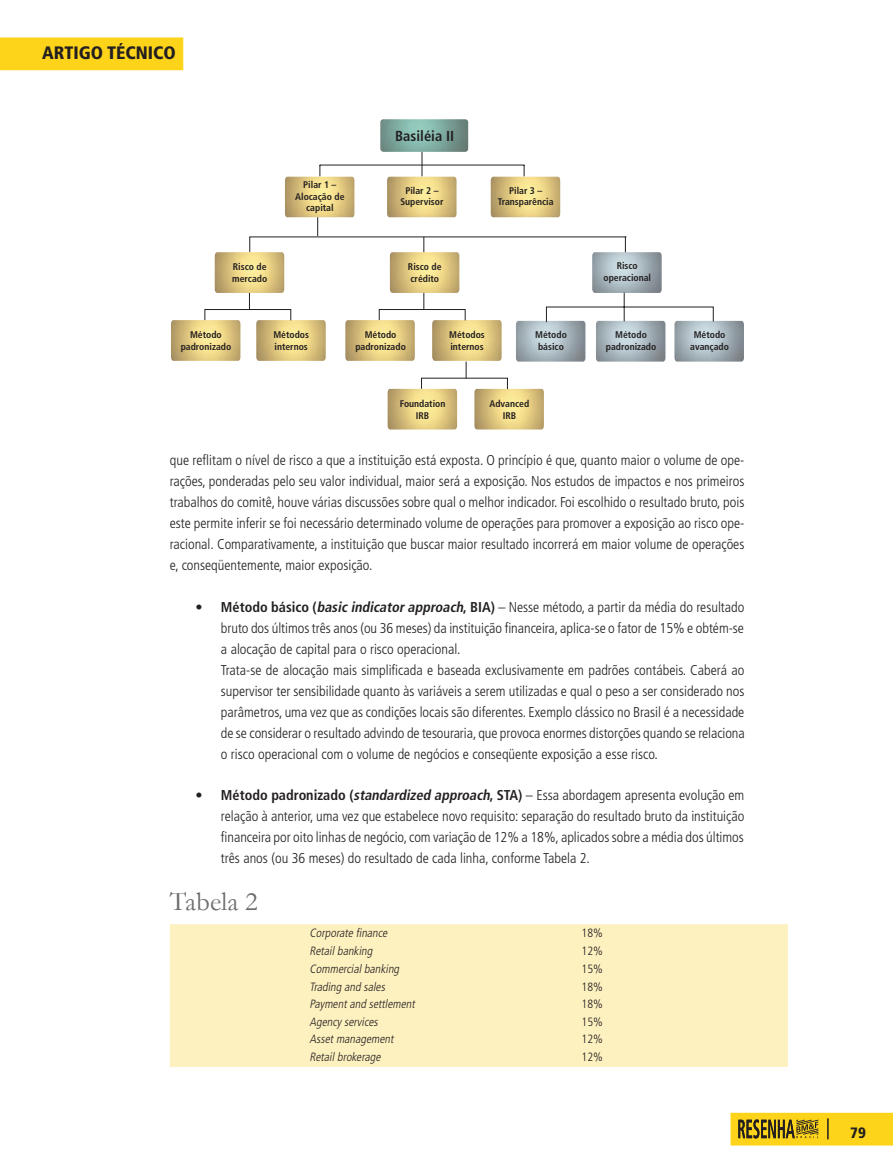
<style>
.page{position:relative;width:893px;height:1169px;background:#fff}
.page>*{position:absolute;margin:0;border:0;box-sizing:border-box;transform-origin:0 0}
.t1{font:27px "Garamond";color:#6c6d70}
.t2{font:900 condensed 18px "Frutiger";color:#231f20}
.t3{font:900 condensed 15px "Frutiger";color:#231f20}
.t4{font:700 condensed 14.55px "Frutiger";color:#231f20}
.t5{font:300 condensed 14.25px/21px "Frutiger";color:#231f20;text-align:justify}
.t6{font:italic 300 condensed 12px "Frutiger";color:#231f20}
.t7{font:300 condensed 12px "Frutiger";color:#231f20}
.t8{font:700 condensed 9.6px/11.6px "Frutiger";color:#231f20;text-align:center}
.s1{font-weight:700}
.s2{font-weight:700;font-style:italic}
</style>
<div class="page">
<div style="left:0;top:38px;width:182px;height:31px;background:#fed41a"></div>
<div style="left:0;top:37px;width:183px;height:33px;border:2px solid #fed41a"></div>
<svg style="left:730px;top:1112px;width:162px;height:33px;background:#ddba20"></svg>
<img style="left:490px;top:177px;width:70px;height:40px">
<img style="left:387px;top:177px;width:69px;height:40px">
<img style="left:285px;top:177px;width:69px;height:40px">
<img style="left:380px;top:119px;width:88px;height:33px;border-radius:3px">
<svg style="left:421px;top:152px;width:1px;height:24px"></svg>
<hr style="left:319px;top:165px;width:205px;height:1px;background:#231f20">
<img style="left:215px;top:252px;width:69px;height:40px">
<svg style="left:249px;top:217px;width:377px;height:36px"></svg>
<img style="left:390px;top:252px;width:69px;height:41px">
<img style="left:592px;top:252px;width:69px;height:40px">
<img style="left:171px;top:320px;width:69px;height:41px">
<img style="left:256px;top:321px;width:69px;height:40px">
<svg style="left:204px;top:292px;width:220px;height:29px"></svg>
<img style="left:345px;top:320px;width:69px;height:41px">
<img style="left:432px;top:320px;width:33px;height:41px">
<div style="left:379px;top:309px;width:86px;height:11px;border:1px solid #231f20"></div>
<svg style="left:465px;top:292px;width:248px;height:87px"></svg>
<img style="left:387px;top:389px;width:70px;height:40px">
<img style="left:474px;top:389px;width:69px;height:40px">
<div style="left:170px;top:924px;width:617px;height:142px;background:#fef1c0"></div>
<p class="t2" style="left:42px;top:42px;width:135px">ARTIGO TÉCNICO</p>
<p class="t4" style="left:395px;top:127px;width:60px">Basiléia II</p>
<p class="t8" style="left:295px;top:179px;width:51px">Pilar 1 –<br>Alocação de capital</p>
<p class="t8" style="left:400px;top:185px;width:44px">Pilar 2 –<br>Supervisor</p>
<p class="t8" style="left:497px;top:185px;width:57px">Pilar 3 –<br>Transparência</p>
<p class="t8" style="left:232px;top:261px;width:37px;text-align:left">Risco de mercado</p>
<p class="t8" style="left:408px;top:261px;width:35px;text-align:left">Risco de crédito</p>
<p class="t8" style="left:603px;top:260px;width:49px">Risco operacional</p>
<p class="t8" style="left:181px;top:329px;width:52px">Método padronizado</p>
<p class="t8" style="left:273px;top:329px;width:37px;text-align:left">Métodos internos</p>
<p class="t8" style="left:355px;top:329px;width:52px">Método padronizado</p>
<p class="t8" style="left:449px;top:329px;width:37px;text-align:left">Métodos internos</p>
<p class="t8" style="left:535px;top:329px;width:33px">Método básico</p>
<p class="t8" style="left:605px;top:329px;width:52px">Método padronizado</p>
<p class="t8" style="left:690px;top:329px;width:40px">Método avançado</p>
<p class="t8" style="left:399px;top:398px;width:47px">Foundation<br>IRB</p>
<p class="t8" style="left:489px;top:398px;width:41px">Advanced<br>IRB</p>
<p class="t5" style="left:170px;top:449px;width:576px">que reflitam o nível de risco a que a instituição está exposta. O princípio é que, quanto maior o volume de ope&shy;rações, ponderadas pelo seu valor individual, maior será a exposição. Nos estudos de impactos e nos primeiros trabalhos do comitê, houve várias discussões sobre qual o melhor indicador. Foi escolhido o resultado bruto, pois este permite inferir se foi necessário determinado volume de operações para promover a exposição ao risco ope&shy;racional. Comparativamente, a instituição que buscar maior resultado incorrerá em maior volume de operações e, conseqüentemente, maior exposição.</p>
<p class="t5" style="left:221px;top:596px;width:525px;text-align:left;text-indent:-26px">• <span class="s1">Método básico (</span><span class="s2">basic indicatorapproach</span><span class="s1">, BIA)</span> – Nesse método, a partir da média do resultado bruto dos últimos três anos (ou 36 meses) da instituição financeira, aplica-se o fator de 15% e obtém-se a alocação de capital para o risco operacional.<br>Trata-se de alocação mais simplificada e baseada exclusivamente em padrões contábeis. Caberá ao supervisor ter sensibilidade quanto às variáveis a serem utilizadas e qual o peso a ser considerado nos parâmetros, uma vez que as condições locais são diferentes. Exemplo clássico no Brasil é a necessidade de se considerar o resultado advindo de tesouraria, que provoca enormes distorções quando se relaciona o risco operacional com o volume de negócios e conseqüente exposição a esse risco.</p>
<p class="t5" style="left:221px;top:784px;width:525px;text-indent:-26px">• <span class="s1">Método padronizado (</span><span class="s2">standardized approach</span><span class="s1">, STA)</span> – Essa abordagem apresenta evolução em relação à anterior, uma vez que estabelece novo requisito: separação do resultado bruto da instituição financeira por oito linhas de negócio, com variação de 12% a 18%, aplicados sobre a média dos últimos três anos (ou 36 meses) do resultado de cada linha, conforme Tabela 2.</p>
<h1 class="t1" style="left:170px;top:883px;width:89px">Tabela 2</h1>
<p class="t6" style="left:309px;top:926px;width:82px">Corporate finance</p>
<p class="t7" style="left:581px;top:926px;width:23px">18%</p>
<p class="t6" style="left:309px;top:944px;width:67px">Retailbanking</p>
<p class="t7" style="left:581px;top:944px;width:23px">12%</p>
<p class="t6" style="left:309px;top:962px;width:94px">Commercialbanking</p>
<p class="t7" style="left:581px;top:962px;width:23px">15%</p>
<p class="t6" style="left:309px;top:979px;width:79px">Trading and sales</p>
<p class="t7" style="left:581px;top:979px;width:23px">18%</p>
<p class="t6" style="left:309px;top:997px;width:109px">Paymentand settlement</p>
<p class="t7" style="left:581px;top:997px;width:23px">18%</p>
<p class="t6" style="left:309px;top:1014px;width:72px">Agencyservices</p>
<p class="t7" style="left:581px;top:1014px;width:23px">15%</p>
<p class="t6" style="left:309px;top:1032px;width:88px">Assetmanagement</p>
<p class="t7" style="left:581px;top:1032px;width:23px">12%</p>
<p class="t6" style="left:309px;top:1049px;width:75px">Retailbrokerage</p>
<p class="t7" style="left:581px;top:1049px;width:23px">12%</p>
<p class="t3" style="left:849px;top:1123px;width:17px">79</p>
</div>
